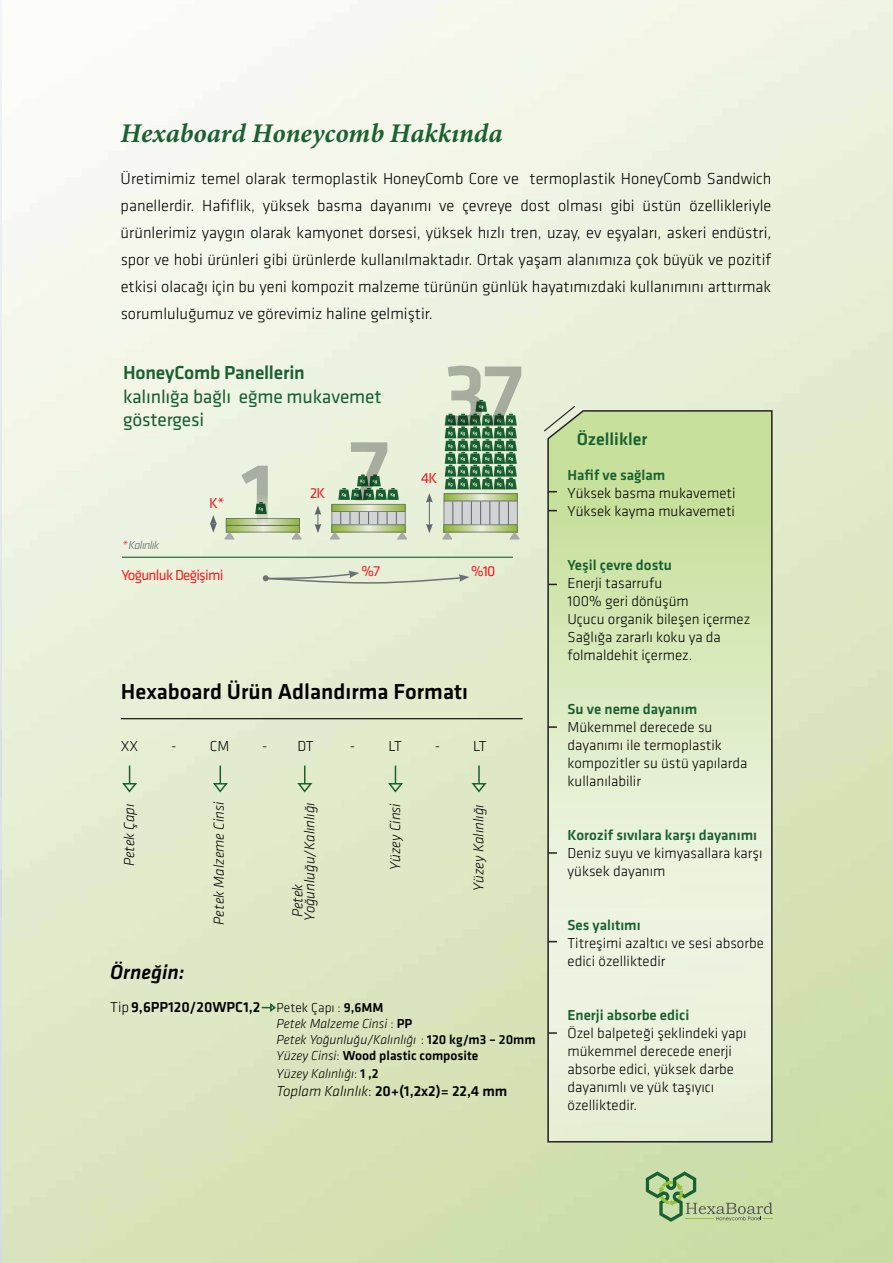
<style>
.page{position:relative;width:893px;height:1263px;background:#fff}
.page>*{position:absolute;margin:0;border:0;box-sizing:border-box;transform-origin:0 0}
.t1{font:italic 700 27px "Minion Pro";color:#1b6131}
.t2{font:500 22.5px "Klavika";color:#010101}
.t3{font:italic 500 21px "Klavika";color:#010101}
.t4{font:19.5px/23.4px "Klavika";letter-spacing:-.01em;color:#196031}
.t5{font:500 19.5px "Klavika";letter-spacing:-.01em;color:#196031}
.t6{font:500 18px "Klavika";color:#1a6031}
.t7{font:300 16.5px/27px "Klavika";color:#010101;text-align:justify}
.t8{font:300 15px/18px "Klavika";color:#010101}
.t9{font:500 15px "Klavika";color:#1a6031}
.t10{font:italic 300 15px/12px "Klavika";color:#010101}
.t11{font:500 15px "Klavika";color:#010101}
.t12{font:15px "Klavika";letter-spacing:-.05em;color:#ec2427}
.t13{font:15px "Klavika";color:#ed1d24}
.t14{font:italic 300 13.5px/16.2px "Klavika";color:#010101}
.t15{font:italic 300 12px "Klavika";letter-spacing:-.05em;color:#5d6770}
.s1{color:#ed1d24}
.s2{font-weight:300}
.s3{font-weight:300;font-size:13.5px}
.s4{font-size:13.5px}
.s5{font-style:normal}
.s6{font-weight:500;font-style:normal}
.s7{font-weight:300;font-style:italic}
</style>
<div class="page">
<svg style="left:546px;top:409px;width:227px;height:734px;background:#dbe8c3"></svg>
<svg style="left:543px;top:405px;width:33px;height:28px"></svg>
<svg style="left:548px;top:726px;width:9px;height:2px"></svg>
<svg style="left:548px;top:852px;width:9px;height:2px"></svg>
<svg style="left:548px;top:1032px;width:9px;height:2px"></svg>
<hr style="left:122px;top:557px;width:391px;height:1px;background:#196031">
<svg style="left:426px;top:493px;width:7px;height:40px"></svg>
<svg style="left:314px;top:505px;width:7px;height:28px"></svg>
<svg style="left:210px;top:515px;width:7px;height:18px"></svg>
<svg style="left:263px;top:571px;width:206px;height:13px;background:#cfd7c4"></svg>
<svg style="left:224px;top:466px;width:78px;height:74px;background:#d2ddc1"></svg>
<svg style="left:329px;top:442px;width:79px;height:98px;background:#bfceb3"></svg>
<svg style="left:442px;top:366px;width:79px;height:174px;background:#9bb598"></svg>
<img style="left:1px;top:0;width:1px;height:1263px">
<svg style="left:122px;top:764px;width:17px;height:30px"></svg>
<svg style="left:297px;top:764px;width:17px;height:30px"></svg>
<svg style="left:471px;top:764px;width:17px;height:30px"></svg>
<svg style="left:212px;top:764px;width:18px;height:30px"></svg>
<svg style="left:260px;top:1001px;width:17px;height:12px"></svg>
<svg style="left:387px;top:764px;width:18px;height:30px"></svg>
<hr style="left:121px;top:718px;width:402px;height:1px;background:#010101">
<svg style="left:646px;top:1171px;width:127px;height:51px;background:#b1c994"></svg>
<h1 class="t1" style="left:121px;top:115px;width:383px">Hexaboard Honeycomb Hakkında</h1>
<p class="t7" style="left:121px;top:166px;width:652px">Üretimimiz temel olarak termoplastik HoneyComb Core ve termoplastik HoneyComb Sandwich panellerdir. Hafiflik, yüksek basma dayanımı ve çevreye dost olması gibi üstün özellikleriyle ürünlerimiz yaygın olarak kamyonet dorsesi, yüksek hızlı tren, uzay, ev eşyaları, askeri endüstri, spor ve hobi ürünleri gibi ürünlerde kullanılmaktadır. Ortak yaşam alanımıza çok büyük ve pozitif etkisi olacağı için bu yeni kompozit malzeme türünün günlük hayatımızdaki kullanımını arttırmak sorumluluğumuz ve görevimiz haline gelmiştir.</p>
<p class="t5" style="left:123px;top:362px;width:183px">HoneyComb Panellerin</p>
<p class="t4" style="left:123px;top:385px;width:260px">kalınlığa bağlı eğme mukavemet göstergesi</p>
<p class="t15" style="left:122px;top:538px;width:39px"><span class="s1">*</span>Kalınlık</p>
<p class="t13" style="left:209px;top:495px;width:17px">K*</p>
<p class="t12" style="left:122px;top:567px;width:103px">Yoğunluk Değişimi</p>
<p class="t13" style="left:310px;top:484px;width:17px">2K</p>
<p class="t13" style="left:361px;top:563px;width:20px">%7</p>
<p class="t13" style="left:421px;top:470px;width:18px">4K</p>
<p class="t13" style="left:471px;top:563px;width:26px">%10</p>
<h2 class="t2" style="left:121px;top:679px;width:349px">Hexaboard Ürün Adlandırma Formatı</h2>
<p class="t8" style="left:121px;top:737px;width:19px">XX</p>
<p class="t8" style="left:171px;top:737px;width:60px">- CM</p>
<p class="t8" style="left:262px;top:737px;width:53px">- DT</p>
<p class="t8" style="left:350px;top:737px;width:53px">- LT</p>
<p class="t8" style="left:435px;top:737px;width:53px">- LT</p>
<p class="t10" style="left:123px;top:866px;width:64px;rotate:-90deg">Petek Çapı</p>
<p class="t10" style="left:213px;top:924px;width:125px;rotate:-90deg">Petek Malzeme Cinsi</p>
<p class="t10" style="left:292px;top:920px;width:120px;rotate:-90deg">Petek<br>Yoğunluğu/Kalınlığı</p>
<p class="t10" style="left:473px;top:891px;width:88px;rotate:-90deg">Yüzey Kalınlığı</p>
<p class="t10" style="left:389px;top:870px;width:68px;rotate:-90deg">Yüzey Cinsi</p>
<p class="t3" style="left:110px;top:961px;width:76px">Örneğin:</p>
<p class="t11" style="left:110px;top:999px;width:275px"><span class="s2">Tip</span> 9,6PP120/20WPC1,2 <span class="s3">Petek Çapı :</span> <span class="s4">9,6MM</span></p>
<p class="t14" style="left:277px;top:1016px;width:261px">Petek Malzeme Cinsi <span class="s5">:</span> <span class="s6">PP<br></span>Petek Yoğunluğu/Kalınlığı <span class="s5">:</span> <span class="s6">120 kg/m3 – 20mm<br></span>Yüzey Cinsi<span class="s5">:</span> <span class="s6">Wood plastic composite</span></p>
<p class="t14" style="left:277px;top:1066px;width:104px">Yüzey Kalınlığı<span class="s5">:</span> <span class="s6">1 ,2</span></p>
<p class="t11" style="left:277px;top:1083px;width:232px"><span class="s7">Toplam Kalınlık</span><span class="s2">:</span> 20+(1,2x2)= 22,4 mm</p>
<p class="t6" style="left:577px;top:429px;width:72px">Özellikler</p>
<p class="t9" style="left:567px;top:466px;width:99px">Hafif ve sağlam</p>
<p class="t8" style="left:567px;top:484px;width:170px">Yüksek basma mukavemeti<br>Yüksek kayma mukavemeti</p>
<p class="t9" style="left:567px;top:556px;width:106px">Yeşil çevre dostu</p>
<p class="t8" style="left:567px;top:574px;width:184px">Enerji tasarrufu<br>100% geri dönüşüm<br>Uçucu organik bileşen içermez<br>Sağlığa zararlı koku ya da folmaldehit içermez.</p>
<p class="t9" style="left:567px;top:700px;width:131px">Su ve neme dayanım</p>
<p class="t8" style="left:567px;top:718px;width:181px">Mükemmel derecede su dayanımı ile termoplastik kompozitler su üstü yapılarda kullanılabilir</p>
<p class="t9" style="left:567px;top:826px;width:191px">Korozif sıvılara karşı dayanımı</p>
<p class="t8" style="left:567px;top:844px;width:196px">Deniz suyu ve kimyasallara karşı yüksek dayanım</p>
<p class="t9" style="left:567px;top:916px;width:75px">Ses yalıtımı</p>
<p class="t8" style="left:567px;top:934px;width:198px">Titreşimi azaltıcı ve sesi absorbe edici özelliktedir</p>
<p class="t9" style="left:567px;top:1006px;width:123px">Enerji absorbe edici</p>
<p class="t8" style="left:567px;top:1024px;width:181px">Özel balpeteği şeklindeki yapı mükemmel derecede enerji absorbe edici, yüksek darbe dayanımlı ve yük taşıyıcı özelliktedir.</p>
</div>
